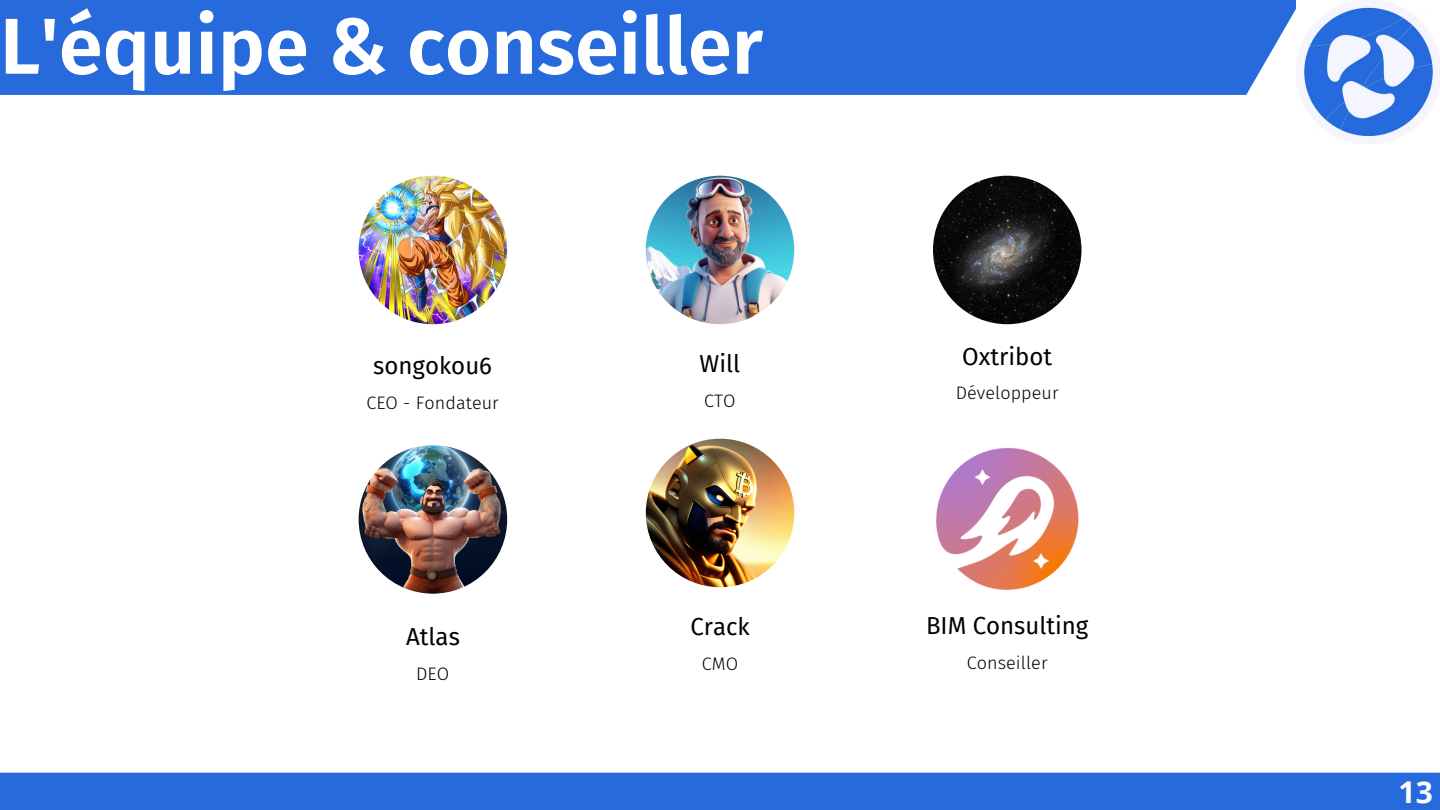
<style>
.page{position:relative;width:1440px;height:810px;background:#fff}
.page>*{position:absolute;margin:0;border:0;box-sizing:border-box;transform-origin:0 0}
.t1{font:600 79.2px "Fira Sans";color:#fff}
.t2{font:700 30px "Open Sans";color:#fff}
.t3{font:24px "Fira Sans";color:#000}
.t4{font:300 18px "Fira Sans";letter-spacing:.005em;color:#000}
</style>
<div class="page">
<img style="left:359px;top:445px;width:148px;height:149px;border-radius:50%">
<img style="left:359px;top:176px;width:148px;height:148px;border-radius:50%">
<img style="left:646px;top:176px;width:148px;height:148px;border-radius:50%">
<img style="left:933px;top:176px;width:149px;height:148px;border-radius:50%">
<div style="left:0;top:773px;width:1440px;height:37px;background:#266adc"></div>
<div style="left:0;top:0;width:1336px;height:95px;background:#266adc"></div>
<img style="left:1296px;top:0;width:144px;height:143px">
<img style="left:933px;top:445px;width:149px;height:149px;border-radius:50%">
<img style="left:646px;top:439px;width:148px;height:148px;border-radius:50%">
<h1 class="t1" style="left:0;top:0;width:765px">L'équipe &amp; conseiller</h1>
<p class="t3" style="left:373px;top:352px;width:120px">songokou6</p>
<p class="t4" style="left:366px;top:392px;width:134px">CEO - Fondateur</p>
<p class="t3" style="left:700px;top:350px;width:42px">Will</p>
<p class="t4" style="left:704px;top:390px;width:33px">CTO</p>
<p class="t3" style="left:962px;top:342px;width:91px">Oxtribot</p>
<p class="t4" style="left:956px;top:382px;width:105px">Développeur</p>
<p class="t3" style="left:406px;top:623px;width:55px">Atlas</p>
<p class="t4" style="left:416px;top:663px;width:35px">DEO</p>
<p class="t3" style="left:690px;top:613px;width:61px">Crack</p>
<p class="t3" style="left:926px;top:612px;width:164px">BIM Consulting</p>
<p class="t4" style="left:702px;top:653px;width:38px">CMO</p>
<p class="t4" style="left:967px;top:652px;width:82px">Conseiller</p>
<p class="t2" style="left:1399px;top:771px;width:36px">13</p>
</div>
